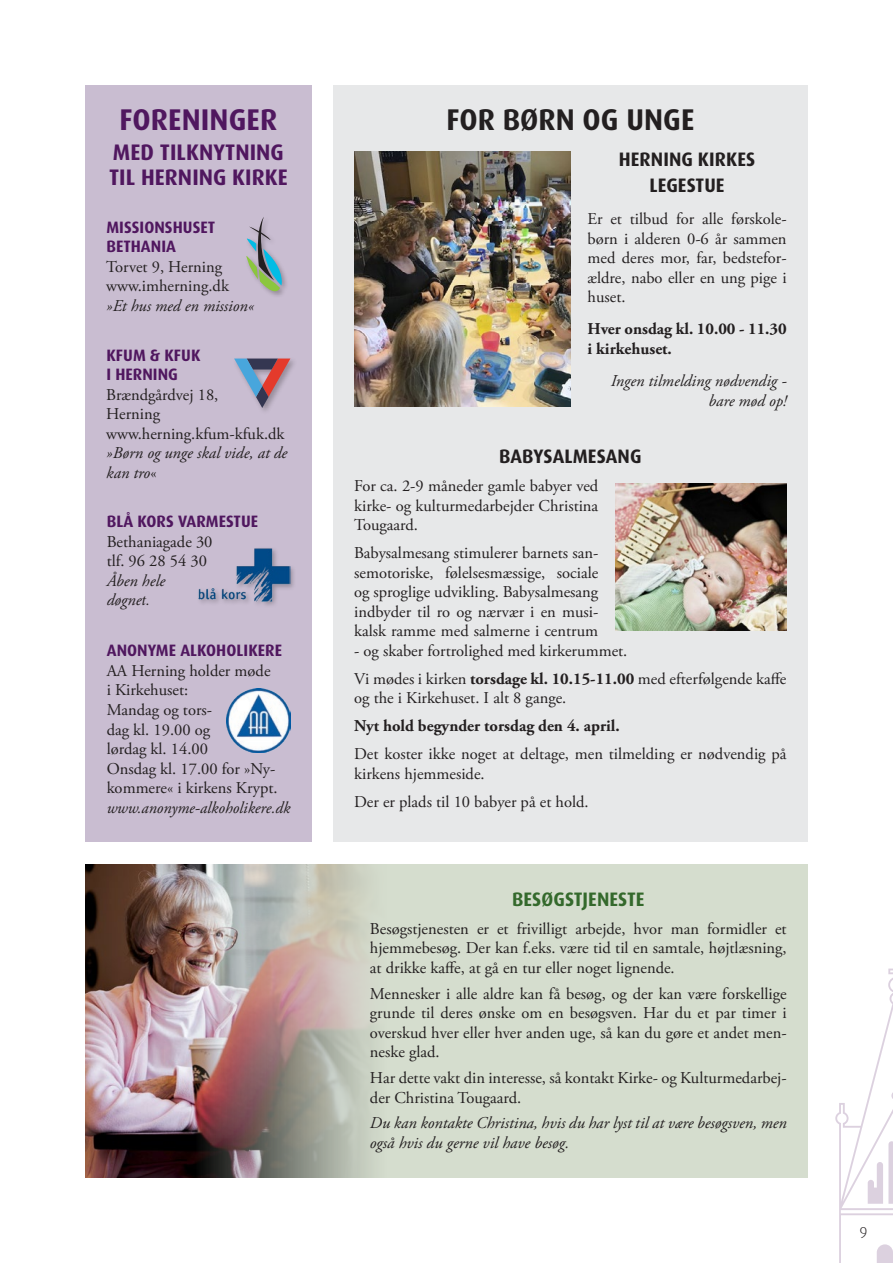
<style>
.page{position:relative;width:893px;height:1263px;background:#fff}
.page>*{position:absolute;margin:0;border:0;box-sizing:border-box;transform-origin:0 0}
.t1{font:700 30px "Dax";letter-spacing:.005em;color:#231f20}
.t2{font:700 30px "Dax";letter-spacing:.005em;color:#50175f}
.t3{font:700 22.5px "Dax";letter-spacing:.005em;color:#50175f}
.t4{font:700 19.5px/25.5px "Dax";letter-spacing:.005em;color:#231f20;text-align:center}
.t5{font:700 19.5px "Dax";letter-spacing:.005em;color:#34692c}
.t6{font:16.5px/19.5px "Adobe Garamond Pro";color:#231f20}
.t7{font:italic 16.5px/19.5px "Adobe Garamond Pro";color:#231f20}
.t8{font:700 16.5px "Dax";letter-spacing:.005em;color:#50175f}
.t9{font:700 16.5px/19.5px "Adobe Garamond Pro";color:#231f20}
.t10{font:300 15.75px "Dax";color:#231f20}
.s1{font-style:normal}
.s2{font-family:"Minion Pro";font-size:15px}
.s3{font-weight:700}
</style>
<div class="page">
<div style="left:333px;top:85px;width:475px;height:757px;background:#e7e8e9"></div>
<div style="left:85px;top:85px;width:227px;height:757px;background:#c9bdd1"></div>
<div style="left:244px;top:215px;width:45px;height:83px;background:#231f20;opacity:.3"></div>
<svg style="left:246px;top:217px;width:36px;height:75px"></svg>
<div style="left:196px;top:547px;width:100px;height:61px;background:#231f20;opacity:.3"></div>
<img style="left:198px;top:548px;width:93px;height:56px">
<img style="left:227px;top:688px;width:64px;height:64px">
<svg style="left:234px;top:358px;width:56px;height:50px"></svg>
<svg style="left:835px;top:968px;width:58px;height:295px"></svg>
<img style="left:354px;top:151px;width:216px;height:255px">
<img style="left:615px;top:483px;width:171px;height:147px">
<div style="left:85px;top:865px;width:723px;height:313px;background:#d5ddce"></div>
<img style="left:85px;top:865px;width:287px;height:313px">
<p class="t2" style="left:120px;top:102px;width:159px">FORENINGER</p>
<p class="t3" style="left:113px;top:139px;width:173px">MED TILKNYTNING</p>
<p class="t3" style="left:109px;top:165px;width:180px">TIL HERNING KIRKE</p>
<p class="t8" style="left:106px;top:218px;width:110px">MISSIONSHUSET</p>
<p class="t8" style="left:106px;top:237px;width:71px">BETHANIA</p>
<p class="t6" style="left:106px;top:257px;width:117px">Torvet 9, Herning</p>
<p class="t6" style="left:106px;top:277px;width:124px">www.imherning.dk</p>
<p class="t7" style="left:106px;top:296px;width:150px">»Et hus med en mission«</p>
<p class="t8" style="left:106px;top:346px;width:96px">KFUM &amp; KFUK</p>
<p class="t8" style="left:106px;top:365px;width:73px">I HERNING</p>
<p class="t6" style="left:106px;top:385px;width:114px">Brændgårdvej 18,</p>
<p class="t6" style="left:106px;top:405px;width:55px">Herning</p>
<p class="t7" style="left:106px;top:424px;width:183px"><span class="s1">www.herning.kfum-kfuk.dk </span>»Børn og unge skal vide, at de kan tro<span class="s1">«</span></p>
<p class="t8" style="left:107px;top:512px;width:153px">BLÅ KORS VARMESTUE</p>
<p class="t6" style="left:107px;top:532px;width:107px">Bethaniagade 30</p>
<p class="t6" style="left:107px;top:552px;width:102px">tlf. 96 28 54 30</p>
<p class="t7" style="left:107px;top:571px;width:60px">Åben hele</p>
<p class="t7" style="left:107px;top:591px;width:44px">døgne<span class="s2">t.</span></p>
<p class="t8" style="left:107px;top:641px;width:177px">ANONYME ALKOHOLIKERE</p>
<p class="t6" style="left:107px;top:662px;width:165px">AA Herning holder møde i Kirkehuset:</p>
<p class="t6" style="left:107px;top:701px;width:107px">Mandag og tors-</p>
<p class="t6" style="left:107px;top:720px;width:105px">dag kl. 19.00 og</p>
<p class="t6" style="left:107px;top:740px;width:103px">lørdag kl. 14.00</p>
<p class="t6" style="left:107px;top:759px;width:172px">Onsdag kl. 17.00 for »Ny&shy;kommere« i kirkens Krypt.</p>
<p class="t7" style="left:107px;top:798px;width:185px">www.anonyme-alkoholikere.dk</p>
<p class="t1" style="left:446px;top:102px;width:249px">FOR BØRN OG UNGE</p>
<p class="t4" style="left:619px;top:147px;width:138px">HERNING KIRKES<br>LEGESTUE</p>
<p class="t6" style="left:587px;top:210px;width:201px;text-align:justify">Er et tilbud for alle førskole&shy;børn i alderen 0-6 år sammen med deres mor, far, bedstefor&shy;ældre, nabo eller en ung pige i huset.</p>
<p class="t9" style="left:587px;top:320px;width:201px">Hver onsdag kl. 10.00 - 11.30 i kirkehuset.</p>
<p class="t7" style="left:611px;top:372px;width:177px;text-align:right">Ingen tilmelding nødvendig - bare mød op!</p>
<p class="t4" style="left:499px;top:444px;width:144px">BABYSALMESANG</p>
<p class="t6" style="left:354px;top:477px;width:246px;text-align:justify">For ca. 2-9 måneder gamle babyer ved kirke- og kulturmedarbejder Christina Tougaard.</p>
<p class="t6" style="left:354px;top:544px;width:246px;text-align:justify">Babysalmesang stimulerer barnets san&shy;semotoriske, følelsesmæssige, sociale og sproglige udvikling. Babysalmesang indbyder til ro og nærvær i en musi&shy;kalsk ramme med salmerne i centrum</p>
<p class="t6" style="left:354px;top:641px;width:275px">- og skaber fortrolighed med kirkerummet.</p>
<p class="t6" style="left:354px;top:669px;width:434px">Vi mødes i kirken <span class="s3">torsdage kl. 10.15-11.00</span> med efterfølgende kaffe og the i Kirkehuset. I alt 8 gange.</p>
<p class="t9" style="left:354px;top:717px;width:267px">Nyt hold begynder torsdag den 4. april.</p>
<p class="t6" style="left:354px;top:745px;width:434px">Det koster ikke noget at deltage, men tilmelding er nødvendig på kirkens hjemmeside.</p>
<p class="t6" style="left:354px;top:792px;width:236px">Der er plads til 10 babyer på et hold.</p>
<p class="t5" style="left:512px;top:888px;width:134px">BESØGSTJENESTE</p>
<p class="t6" style="left:370px;top:919px;width:418px;text-align:justify">Besøgstjenesten er et frivilligt arbejde, hvor man formidler et hjemmebesøg. Der kan f.eks. være tid til en samtale, højtlæsning, at drikke kaffe, at gå en tur eller noget lignende.</p>
<p class="t6" style="left:370px;top:984px;width:418px;text-align:justify">Mennesker i alle aldre kan få besøg, og der kan være forskellige grunde til deres ønske om en besøgsven. Har du et par timer i overskud hver eller hver anden uge, så kan du gøre et andet men&shy;neske glad.</p>
<p class="t6" style="left:370px;top:1069px;width:418px">Har dette vakt din interesse, så kontakt Kirke- og Kulturmedarbej&shy;der Christina Tougaard.</p>
<p class="t7" style="left:370px;top:1114px;width:418px">Du kan kontakte Christina, hvis du har lyst til at være besøgsven, men også hvis du gerne vil have besøg.</p>
<p class="t10" style="left:859px;top:1223px;width:10px">9</p>
</div>
